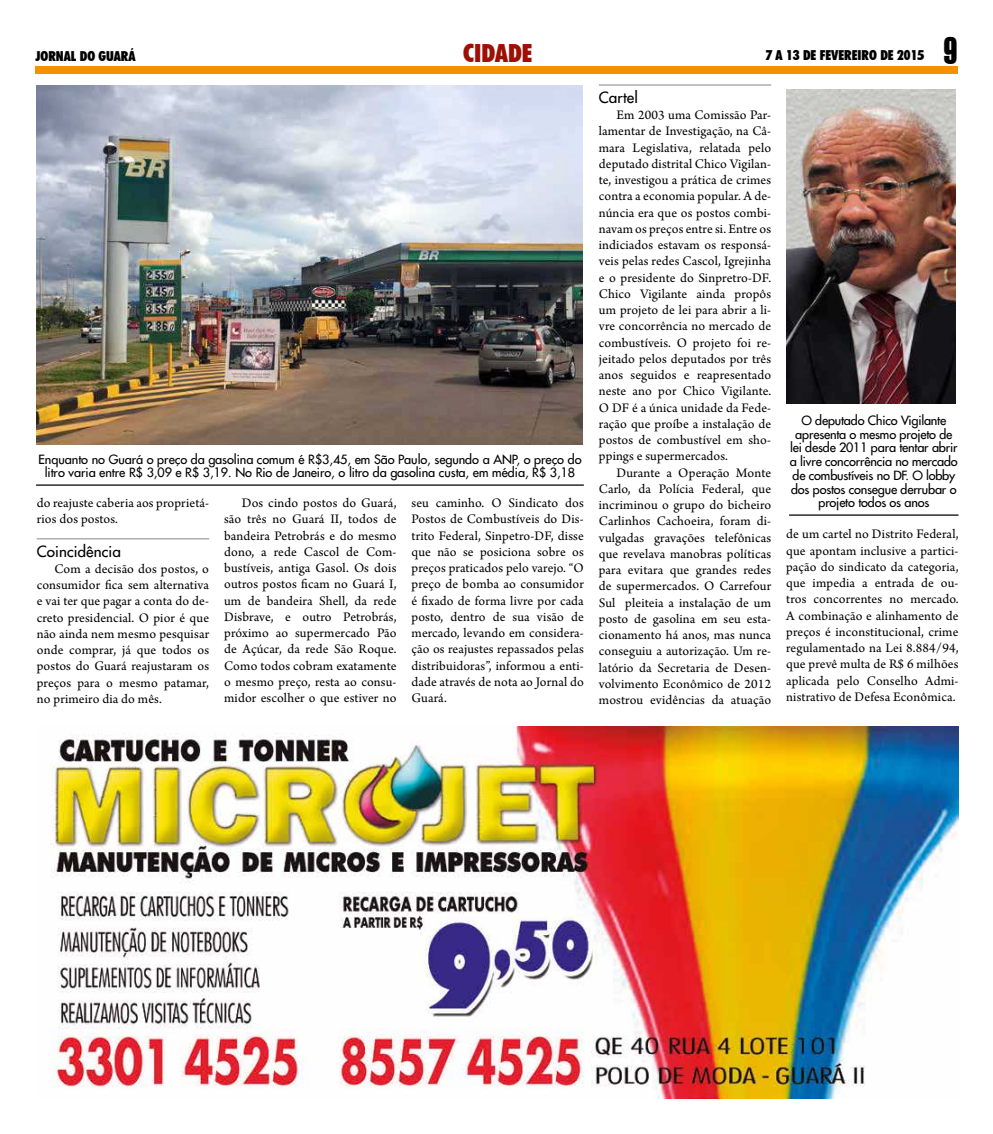
<style>
.page{position:relative;width:993px;height:1134px;background:#fff}
.page>*{position:absolute;margin:0;border:0;box-sizing:border-box;transform-origin:0 0}
.t1{font:37px "Swiss 911 BT Extra Compressed";color:#000}
.t2{font:900 condensed 25px "Futura BT";color:#9c1006}
.t3{font:15px "Futura 2";letter-spacing:.01em;color:#000}
.t4{font:13.75px/16.2px "Arno Pro";letter-spacing:.01em;color:#000;text-align:justify}
.t5{font:900 condensed 13.75px "Futura BT";color:#000}
.t6{font:12.5px/13.8px "Futura 2";letter-spacing:-.01em;color:#000;text-align:center}
</style>
<div class="page">
<div style="left:35px;top:67px;width:922px;height:7px;background:#f39200"></div>
<img style="left:50px;top:726px;width:908px;height:372px">
<hr style="left:37px;top:538px;width:172px;height:1px;background:#9d9d9c">
<hr style="left:598px;top:84px;width:173px;height:2px;background:#9d9d9c">
<img style="left:36px;top:85px;width:546px;height:360px">
<hr style="left:36px;top:484px;width:547px;height:2px;background:#000">
<img style="left:786px;top:89px;width:169px;height:315px">
<hr style="left:788px;top:514px;width:170px;height:2px;background:#000">
<p class="t5" style="left:35px;top:48px;width:102px">JORNAL DO GUARÁ</p>
<h2 class="t2" style="left:463px;top:38px;width:71px">CIDADE</h2>
<p class="t5" style="left:765px;top:47px;width:160px">7 A 13 DE FEVEREIRO DE 2015</p>
<h1 class="t1" style="left:943px;top:30px;width:16px">9</h1>
<p class="t6" style="left:38px;top:452px;width:544px">Enquanto no Guará o preço da gasolina comum é R$3,45, em São Paulo, segundo a ANP, o preço do litro varia entre R$ 3,09 e R$ 3,19. No Rio de Janeiro, o litro da gasolina custa, em média, R$ 3,18</p>
<p class="t4" style="left:37px;top:495px;width:174px">do reajuste caberia aos proprietá&shy;rios dos postos.</p>
<p class="t3" style="left:37px;top:541px;width:85px">Coincidência</p>
<p class="t4" style="left:37px;top:561px;width:174px;text-indent:18px">Com a decisão dos postos, o consumidor fica sem alternativa e vai ter que pagar a conta do de&shy;creto presidencial. O pior é que não ainda nem mesmo pesquisar onde comprar, já que todos os postos do Guará reajustaram os preços para o mesmo patamar, no primeiro dia do mês.</p>
<p class="t4" style="left:224px;top:495px;width:174px;text-indent:18px">Dos cindo postos do Guará, são três no Guará II, todos de bandeira Petrobrás e do mesmo dono, a rede Cascol de Com&shy;bustíveis, antiga Gasol. Os dois outros postos ficam no Guará I, um de bandeira Shell, da rede Disbrave, e outro Petrobrás, próximo ao supermercado Pão de Açúcar, da rede São Roque.<br>Como todos cobram exatamente o mesmo preço, resta ao consu&shy;midor escolher o que estiver no</p>
<p class="t4" style="left:411px;top:496px;width:174px">seu caminho. O Sindicato dos Postos de Combustíveis do Dis&shy;trito Federal, Sinpetro-DF, disse que não se posiciona sobre os preços praticados pelo varejo. “O preço de bomba ao consumidor é fixado de forma livre por cada posto, dentro de sua visão de mercado, levando em considera&shy;ção os reajustes repassados pelas distribuidoras”, informou a enti&shy;dade através de nota ao Jornal do Guará.</p>
<p class="t3" style="left:598px;top:87px;width:40px">Cartel</p>
<p class="t4" style="left:598px;top:107px;width:174px;text-indent:18px">Em 2003 uma Comissão Par&shy;lamentar de Investigação, na Câ&shy;mara Legislativa, relatada pelo deputado distrital Chico Vigilan&shy;te, investigou a prática de crimes contra a economia popular. A de&shy;núncia era que os postos combi&shy;navam os preços entre si. Entre os indiciados estavam os responsá&shy;veis pelas redes Cascol, Igrejinha e o presidente do Sinpretro-DF.<br>Chico Vigilante ainda propôs um projeto de lei para abrir a li&shy;vre concorrência no mercado de combustíveis. O projeto foi re&shy;jeitado pelos deputados por três anos seguidos e reapresentado neste ano por Chico Vigilante.<br>O DF é a única unidade da Fede&shy;ração que proíbe a instalação de postos de combustível em sho&shy;ppings e supermercados.</p>
<p class="t4" style="left:598px;top:465px;width:174px;text-indent:18px">Durante a Operação Monte Carlo, da Polícia Federal, que incriminou o grupo do bicheiro Carlinhos Cachoeira, foram di&shy;vulgadas gravações telefônicas que revelava manobras políticas para evitara que grandes redes de supermercados. O Carrefour Sul pleiteia a instalação de um posto de gasolina em seu esta&shy;cionamento há anos, mas nunca conseguiu a autorização. Um re&shy;latório da Secretaria de Desen&shy;volvimento Econômico de 2012 mostrou evidências da atuação</p>
<p class="t6" style="left:789px;top:413px;width:169px">O deputado Chico Vigilante apresenta o mesmo projeto de lei desde 2011 para tentar abrir a livre concorrência no mercado de combustíveis no DF. O lobby dos postos consegue derrubar o projeto todos os anos</p>
<p class="t4" style="left:786px;top:527px;width:174px">de um cartel no Distrito Federal, que apontam inclusive a partici&shy;pação do sindicato da categoria, que impedia a entrada de ou&shy;tros concorrentes no mercado.<br>A combinação e alinhamento de preços é inconstitucional, crime regulamentado na Lei 8.884/94, que prevê multa de R$ 6 milhões aplicada pelo Conselho Admi&shy;nistrativo de Defesa Econômica.</p>
</div>
